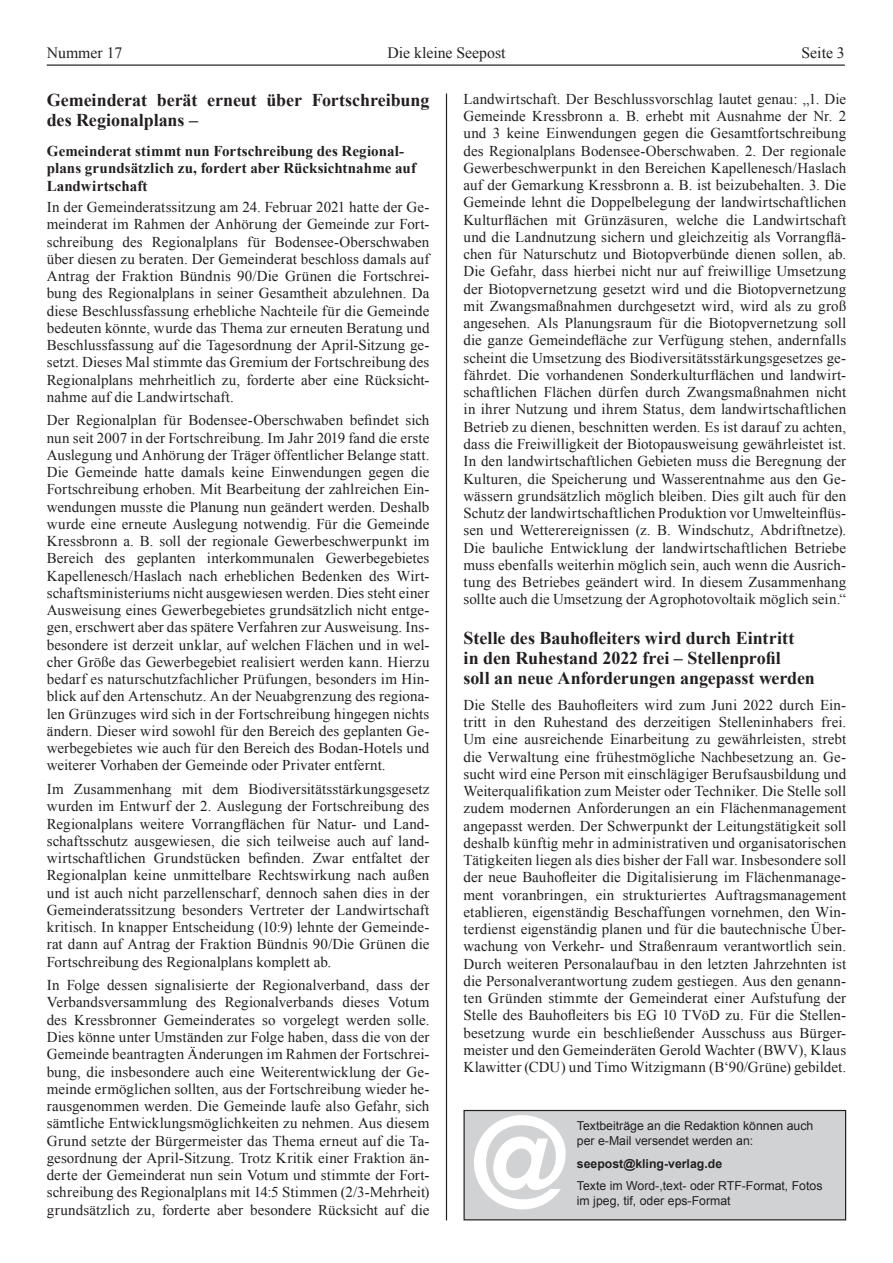
<style>
.page{position:relative;width:893px;height:1263px;background:#fff}
.page>*{position:absolute;margin:0;border:0;box-sizing:border-box;transform-origin:0 0}
.t1{font:700 126px "Helvetica Neue LT Std";color:#fff}
.t2{font:700 18px/20.2px "Times New Roman";letter-spacing:-.005em;color:#231f20}
.t3{font:15.75px "Times New Roman";color:#231f20}
.t4{font:15px/17.2px "Times New Roman";letter-spacing:.005em;color:#231f20;text-align:justify}
.t5{font:700 15px/17.2px "Times New Roman";letter-spacing:.005em;color:#231f20}
.t6{font:12.3px/15px "Arial";color:#231f20}
.t7{font:700 12.3px "Arial";color:#231f20}
</style>
<div class="page">
<hr style="left:47px;top:64px;width:798px;height:2px;background:#231f20">
<hr style="left:446px;top:94px;width:1px;height:1126px;background:#231f20">
<div style="left:464px;top:1110px;width:382px;height:110px;background:#d1d2d4"></div>
<div style="left:463px;top:1110px;width:383px;height:110px;border:1px solid #231f20"></div>
<p class="t3" style="left:47px;top:42px;width:77px">Nummer 17</p>
<p class="t3" style="left:387px;top:42px;width:120px">Die kleine Seepost</p>
<p class="t3" style="left:801px;top:42px;width:45px">Seite 3</p>
<p class="t4" style="left:463px;top:90px;width:384px">Landwirtschaft. Der Beschlussvorschlag lautet genau: „1. Die Gemeinde Kressbronn a. B. erhebt mit Ausnahme der Nr. 2 und 3 keine Einwendungen gegen die Gesamtfortschreibung des Regionalplans Bodensee-Oberschwaben. 2. Der regionale Gewerbeschwerpunkt in den Bereichen Kapellenesch/Haslach auf der Gemarkung Kressbronn a. B. ist beizubehalten. 3. Die Gemeinde lehnt die Doppelbelegung der landwirtschaftlichen Kulturflächen mit Grünzäsuren, welche die Landwirtschaft und die Landnutzung sichern und gleichzeitig als Vorrangflä&shy;chen für Naturschutz und Biotopverbünde dienen sollen, ab.<br>Die Gefahr, dass hierbei nicht nur auf freiwillige Umsetzung der Biotopvernetzung gesetzt wird und die Biotopvernetzung mit Zwangsmaßnahmen durchgesetzt wird, wird als zu groß angesehen. Als Planungsraum für die Biotopvernetzung soll die ganze Gemeindefläche zur Verfügung stehen, andernfalls scheint die Umsetzung des Biodiversitätsstärkungsgesetzes ge&shy;fährdet. Die vorhandenen Sonderkulturflächen und landwirt&shy;schaftlichen Flächen dürfen durch Zwangsmaßnahmen nicht in ihrer Nutzung und ihrem Status, dem landwirtschaftlichen Betrieb zu dienen, beschnitten werden. Es ist darauf zu achten, dass die Freiwilligkeit der Biotopausweisung gewährleistet ist.<br>In den landwirtschaftlichen Gebieten muss die Beregnung der Kulturen, die Speicherung und Wasserentnahme aus den Ge&shy;wässern grundsätzlich möglich bleiben. Dies gilt auch für den Schutz der landwirtschaftlichen Produktion vor Umwelteinflüs&shy;sen und Wetterereignissen (z. B. Windschutz, Abdriftnetze).<br>Die bauliche Entwicklung der landwirtschaftlichen Betriebe muss ebenfalls weiterhin möglich sein, auch wenn die Ausrich&shy;tung des Betriebes geändert wird. In diesem Zusammenhang sollte auch die Umsetzung der Agrophotovoltaik möglich sein.“</p>
<p class="t2" style="left:463px;top:627px;width:353px">Stelle des Bauhofleiters wird durch Eintritt<br>in den Ruhestand 2022 frei – Stellenprofil<br>soll an neue Anforderungen angepasst werden</p>
<p class="t4" style="left:463px;top:696px;width:384px">Die Stelle des Bauhofleiters wird zum Juni 2022 durch Ein&shy;tritt in den Ruhestand des derzeitigen Stelleninhabers frei.<br>Um eine ausreichende Einarbeitung zu gewährleisten, strebt die Verwaltung eine frühestmögliche Nachbesetzung an. Ge&shy;sucht wird eine Person mit einschlägiger Berufsausbildung und Weiterqualifikation zum Meister oder Techniker. Die Stelle soll zudem modernen Anforderungen an ein Flächenmanagement angepasst werden. Der Schwerpunkt der Leitungstätigkeit soll deshalb künftig mehr in administrativen und organisatorischen Tätigkeiten liegen als dies bisher der Fall war. Insbesondere soll der neue Bauhofleiter die Digitalisierung im Flächenmanage&shy;ment voranbringen, ein strukturiertes Auftragsmanagement etablieren, eigenständig Beschaffungen vornehmen, den Win&shy;terdienst eigenständig planen und für die bautechnische Über&shy;wachung von Verkehr- und Straßenraum verantwortlich sein.<br>Durch weiteren Personalaufbau in den letzten Jahrzehnten ist die Personalverantwortung zudem gestiegen. Aus den genann&shy;ten Gründen stimmte der Gemeinderat einer Aufstufung der Stelle des Bauhofleiters bis EG 10 TVöD zu. Für die Stellen&shy;besetzung wurde ein beschließender Ausschuss aus Bürger&shy;meister und den Gemeinderäten Gerold Wachter (BWV), Klaus Klawitter (CDU) und Timo Witzigmann (B‘90/Grüne) gebildet.</p>
<p class="t2" style="left:47px;top:89px;width:384px">Gemeinderat berät erneut über Fortschreibung des Regionalplans –</p>
<p class="t5" style="left:47px;top:142px;width:371px">Gemeinderat stimmt nun Fortschreibung des Regional&shy;plans grundsätzlich zu, fordert aber Rücksichtnahme auf<br>Landwirtschaft</p>
<p class="t4" style="left:47px;top:198px;width:384px">In der Gemeinderatssitzung am 24. Februar 2021 hatte der Ge&shy;meinderat im Rahmen der Anhörung der Gemeinde zur Fort&shy;schreibung des Regionalplans für Bodensee-Oberschwaben über diesen zu beraten. Der Gemeinderat beschloss damals auf Antrag der Fraktion Bündnis 90/Die Grünen die Fortschrei&shy;bung des Regionalplans in seiner Gesamtheit abzulehnen. Da diese Beschlussfassung erhebliche Nachteile für die Gemeinde bedeuten könnte, wurde das Thema zur erneuten Beratung und Beschlussfassung auf die Tagesordnung der April-Sitzung ge&shy;setzt. Dieses Mal stimmte das Gremium der Fortschreibung des Regionalplans mehrheitlich zu, forderte aber eine Rücksicht&shy;nahme auf die Landwirtschaft.</p>
<p class="t4" style="left:47px;top:411px;width:384px">Der Regionalplan für Bodensee-Oberschwaben befindet sich nun seit 2007 in der Fortschreibung. Im Jahr 2019 fand die erste Auslegung und Anhörung der Träger öffentlicher Belange statt.<br>Die Gemeinde hatte damals keine Einwendungen gegen die Fortschreibung erhoben. Mit Bearbeitung der zahlreichen Ein&shy;wendungen musste die Planung nun geändert werden. Deshalb wurde eine erneute Auslegung notwendig. Für die Gemeinde Kressbronn a. B. soll der regionale Gewerbeschwerpunkt im Bereich des geplanten interkommunalen Gewerbegebietes Kapellenesch/Haslach nach erheblichen Bedenken des Wirt&shy;schaftsministeriums nicht ausgewiesen werden. Dies steht einer Ausweisung eines Gewerbegebietes grundsätzlich nicht entge&shy;gen, erschwert aber das spätere Verfahren zur Ausweisung. Ins&shy;besondere ist derzeit unklar, auf welchen Flächen und in wel&shy;cher Größe das Gewerbegebiet realisiert werden kann. Hierzu bedarf es naturschutzfachlicher Prüfungen, besonders im Hin&shy;blick auf den Artenschutz. An der Neuabgrenzung des regiona&shy;len Grünzuges wird sich in der Fortschreibung hingegen nichts ändern. Dieser wird sowohl für den Bereich des geplanten Ge&shy;werbegebietes wie auch für den Bereich des Bodan-Hotels und weiterer Vorhaben der Gemeinde oder Privater entfernt.</p>
<p class="t4" style="left:47px;top:780px;width:384px">Im Zusammenhang mit dem Biodiversitätsstärkungsgesetz wurden im Entwurf der 2. Auslegung der Fortschreibung des Regionalplans weitere Vorrangflächen für Natur- und Land&shy;schaftsschutz ausgewiesen, die sich teilweise auch auf land&shy;wirtschaftlichen Grundstücken befinden. Zwar entfaltet der Regionalplan keine unmittelbare Rechtswirkung nach außen und ist auch nicht parzellenscharf, dennoch sahen dies in der Gemeinderatssitzung besonders Vertreter der Landwirtschaft kritisch. In knapper Entscheidung (10:9) lehnte der Gemeinde&shy;rat dann auf Antrag der Fraktion Bündnis 90/Die Grünen die Fortschreibung des Regionalplans komplett ab.</p>
<p class="t4" style="left:47px;top:976px;width:384px">In Folge dessen signalisierte der Regionalverband, dass der Verbandsversammlung des Regionalverbands dieses Votum des Kressbronner Gemeinderates so vorgelegt werden solle.<br>Dies könne unter Umständen zur Folge haben, dass die von der Gemeinde beantragten Änderungen im Rahmen der Fortschrei&shy;bung, die insbesondere auch eine Weiterentwicklung der Ge&shy;meinde ermöglichen sollten, aus der Fortschreibung wieder he&shy;rausgenommen werden. Die Gemeinde laufe also Gefahr, sich sämtliche Entwicklungsmöglichkeiten zu nehmen. Aus diesem Grund setzte der Bürgermeister das Thema erneut auf die Ta&shy;gesordnung der April-Sitzung. Trotz Kritik einer Fraktion än&shy;derte der Gemeinderat nun sein Votum und stimmte der Fort&shy;schreibung des Regionalplans mit 14:5 Stimmen (2/3-Mehrheit) grundsätzlich zu, forderte aber besondere Rücksicht auf die</p>
<h1 class="t1" style="left:469px;top:1084px;width:102px">@</h1>
<p class="t6" style="left:577px;top:1118px;width:238px">Textbeiträge an die Redaktion können auch per e-Mail versendet werden an:</p>
<p class="t7" style="left:577px;top:1155px;width:147px">seepost@kling-verlag.de</p>
<p class="t6" style="left:577px;top:1178px;width:247px">Texte im Word-,text- oder RTF-Format, Fotos</p>
<p class="t6" style="left:577px;top:1193px;width:155px">im jpeg, tif, oder eps-Format</p>
</div>
